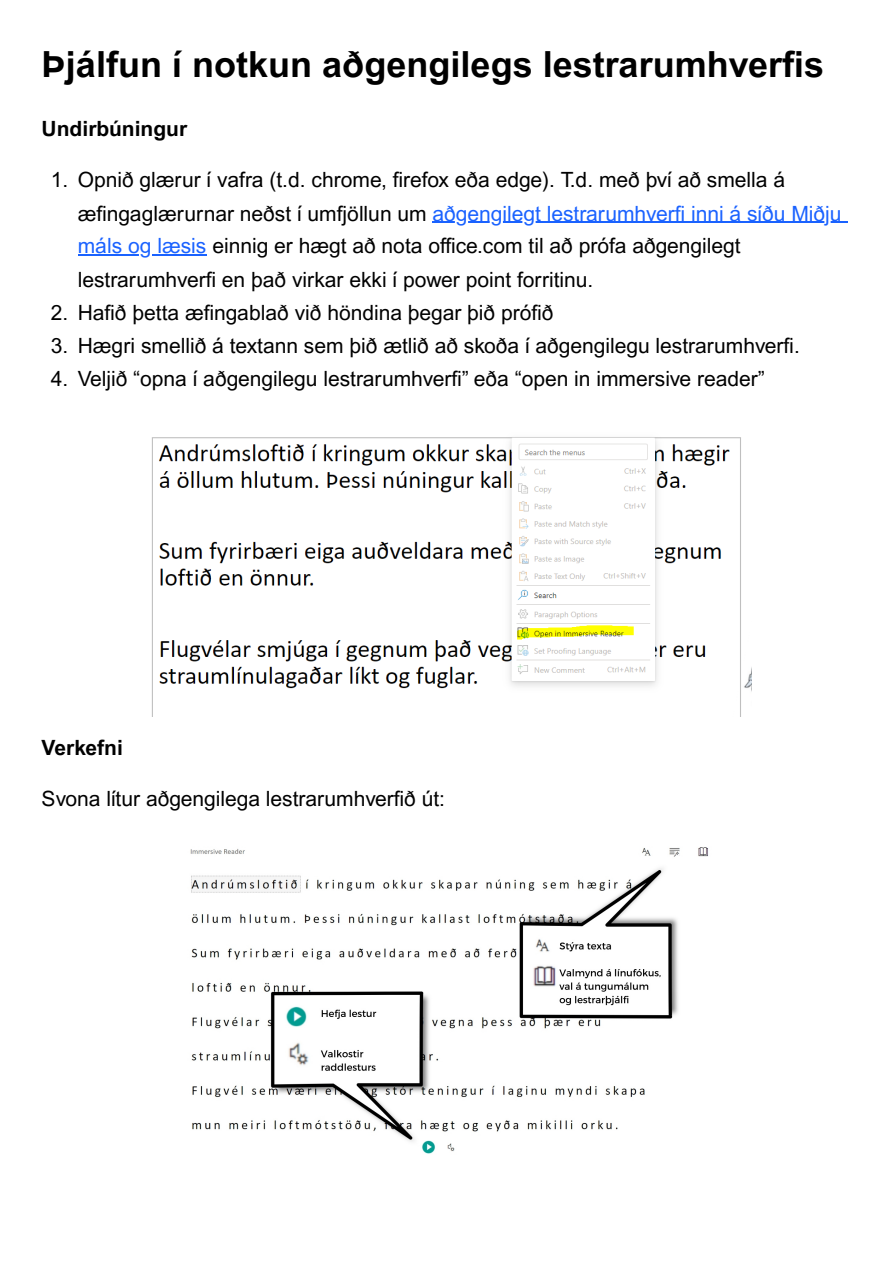
<style>
.page{position:relative;width:894px;height:1263px;background:#fff}
.page>*{position:absolute;margin:0;border:0;box-sizing:border-box;transform-origin:0 0}
.t1{font:700 36px "Arial MT Pro";color:#000}
.t2{font:21px/33.3px "Arial MT Pro";color:#000}
.t3{font:700 21px "Arial MT Pro";color:#000}
.s1{color:#1a62ff}
</style>
<div class="page">
<hr style="left:432px;top:222px;width:409px;height:1px;background:#1a62ff">
<hr style="left:78px;top:254px;width:128px;height:1px;background:#1a62ff">
<img style="left:152px;top:437px;width:598px;height:280px">
<img style="left:190px;top:847px;width:518px;height:307px">
<h1 class="t1" style="left:42px;top:50px;width:783px">Þjálfun í notkun aðgengilegs lestrarumhverfis</h1>
<h2 class="t3" style="left:42px;top:121px;width:147px">Undirbúningur</h2>
<p class="t2" style="left:78px;top:165px;width:765px;text-indent:-27px">1. Opnið glærur í vafra (t.d. chrome, firefox eða edge). T.d. með því að smella á<br>æfi ngaglærurnar neðst í umfjöllun um <span class="s1">aðgengilegt lestrarumhverfi inni á síðu Miðju máls og læsis</span> einnig er hægt að nota office.com til að prófa aðgengilegt lestrarumhverfi en það virkar ekki í power point forritinu.</p>
<p class="t2" style="left:51px;top:298px;width:504px">2. Hafið þetta æfi ngablað við höndina þegar þið prófið</p>
<p class="t2" style="left:51px;top:332px;width:750px">3. Hægri smellið á textann sem þið ætlið að skoða í aðgengilegu lestrarumhverfi .</p>
<p class="t2" style="left:51px;top:364px;width:715px">4. Veljið “opna í aðgengilegu lestrarumhverfi” eða “open in immersive reader”</p>
<h2 class="t3" style="left:42px;top:740px;width:83px">Verkefni</h2>
<p class="t2" style="left:42px;top:784px;width:405px">Svona lítur aðgengilega lestrarumhverfið út:</p>
</div>
